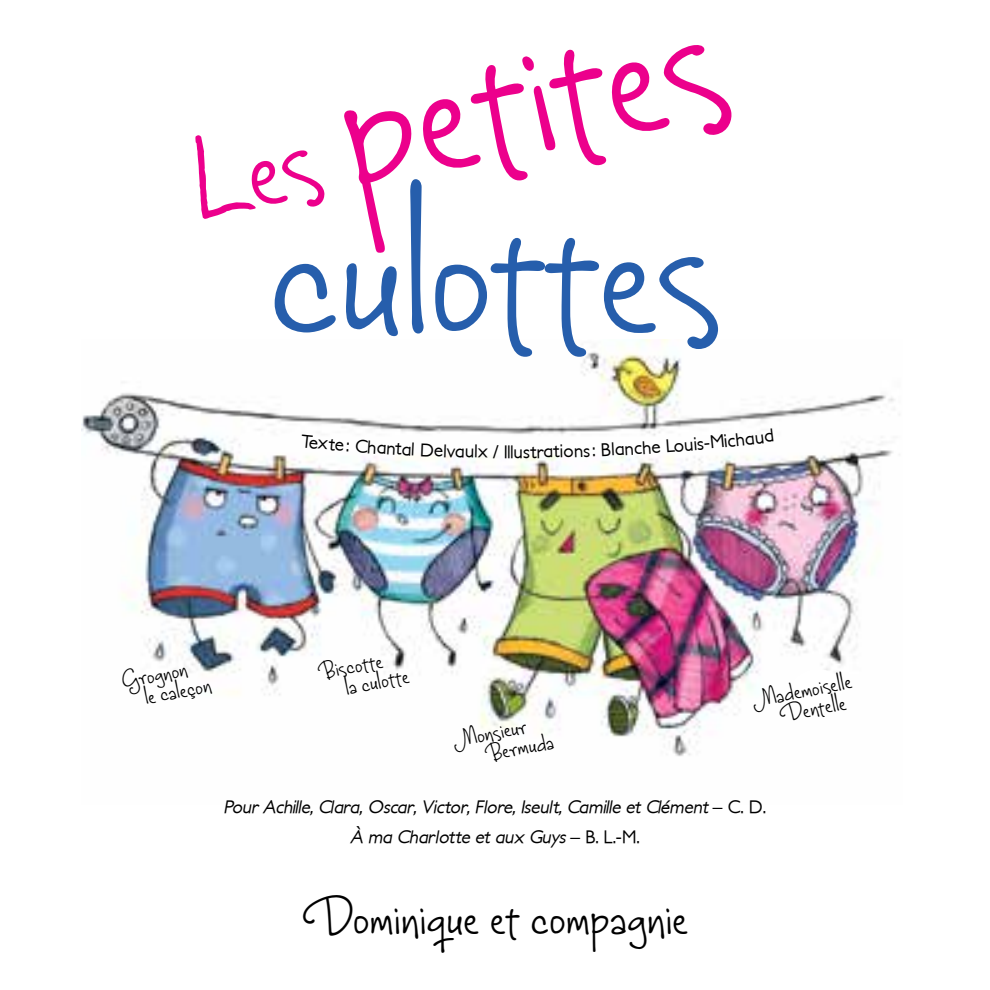
<style>
.page{position:relative;width:990px;height:990px;background:#fff}
.page>*{position:absolute;margin:0;border:0;box-sizing:border-box;transform-origin:0 0}
.t1{font:151.75px "Mucura Swash Caps";color:#ec008c}
.t2{font:151.75px "Mucura Swash Caps";color:#265eac}
.t3{font:40px "Mucura Swash Caps";letter-spacing:.005em;color:#000}
.t4{font:italic 500 18.25px/30px "Petita";color:#000;text-align:center}
.t5{font:18.25px/20px "Mucura Swash Caps";color:#000}
.t6{font:500 18.25px "Petita";letter-spacing:-.015em;color:#000}
.s1{font-family:"Amura";font-size:94.75px}
.s2{font-size:94.75px}
.s3{font-style:normal}
</style>
<div class="page">
<img style="left:82px;top:339px;width:818px;height:418px">
<div style="left:792px;top:669px;width:51px;height:39px;background:#fff;border-radius:50%"></div>
<svg style="left:301px;top:434px;width:17px;height:15px"></svg>
<svg style="left:355px;top:439px;width:31px;height:15px"></svg>
<svg style="left:575px;top:448px;width:20px;height:9px"></svg>
<svg style="left:643px;top:439px;width:32px;height:15px"></svg>
<svg style="left:745px;top:429px;width:29px;height:16px"></svg>
<h1 class="t1" style="left:165px;top:35px;width:544px;rotate:-11deg"><span class="s1">L</span><span class="s2">es</span> petites</h1>
<h1 class="t2" style="left:270px;top:146px;width:452px">culottes</h1>
<p class="t6" style="left:319px;top:432px;width:33px;rotate:5deg">xte:</p>
<p class="t6" style="left:387px;top:437px;width:30px;rotate:3deg">ntal</p>
<p class="t6" style="left:420px;top:439px;width:37px;rotate:2deg">Delv</p>
<p class="t6" style="left:455px;top:440px;width:34px;rotate:1deg">aulx</p>
<p class="t6" style="left:493px;top:441px;width:45px">/ Illust</p>
<p class="t6" style="left:536px;top:441px;width:39px;rotate:-1deg">ratio</p>
<p class="t6" style="left:600px;top:439px;width:43px;rotate:-3deg">Blanc</p>
<p class="t6" style="left:673px;top:435px;width:38px;rotate:-5deg">ouis-</p>
<p class="t6" style="left:709px;top:432px;width:37px;rotate:-6deg">Mich</p>
<p class="t5" style="left:139px;top:668px;width:69px;text-indent:-19px;rotate:-11deg">Grognon<br>le caleçon</p>
<p class="t5" style="left:340px;top:659px;width:66px;text-indent:-24px;rotate:-11deg">Biscotte<br>la culotte</p>
<p class="t5" style="left:479px;top:725px;width:71px;text-indent:-29px;rotate:-11deg">Monsieur<br>Bermuda</p>
<p class="t5" style="left:774px;top:686px;width:79px;text-indent:-24px;rotate:-11deg">Mademoiselle<br>Dentelle</p>
<p class="t4" style="left:224px;top:792px;width:544px">PourAchille,Clara,Oscar,Victor,Flore,Iseult,Camille etClément<span class="s3">– C . D .<br></span>À ma Charlotte etaux Guys<span class="s3">– B . L . - M .</span></p>
<h2 class="t3" style="left:302px;top:885px;width:387px">Dominique et compagnie</h2>
</div>
